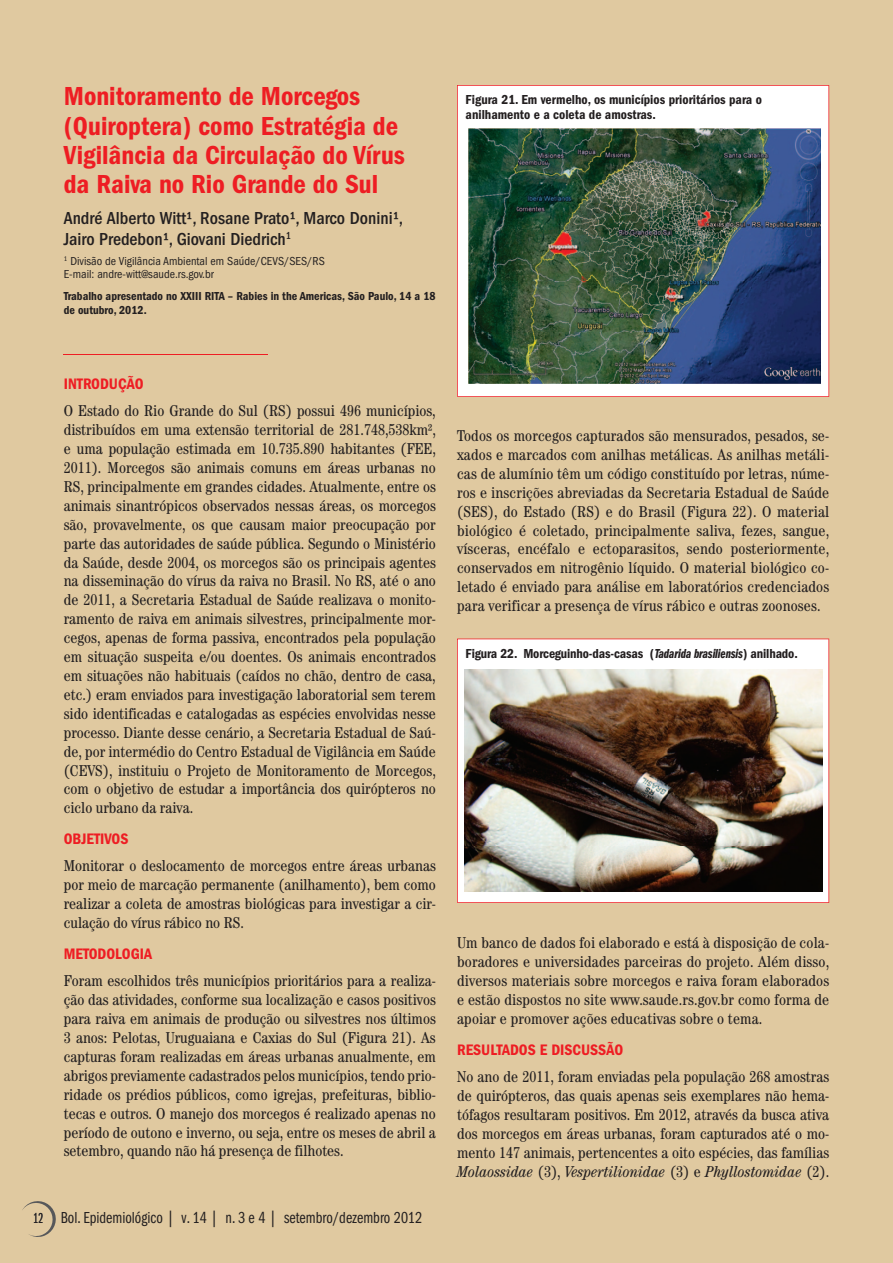
<style>
.page{position:relative;width:893px;height:1263px;background:#e0c9a0}
.page>*{position:absolute;margin:0;border:0;box-sizing:border-box;transform-origin:0 0}
.t1{font:600 condensed 27px/29.2px "Franklin Gothic LT";color:#ee1d23}
.t2{font:500 condensed 18px/21.6px "Franklin Gothic LT";color:#231f20}
.t3{font:16.5px "Franklin Gothic LT Book Cmpr";color:#231f20}
.t4{font:condensed 15.75px/18.9px "Century LT";color:#231f20;text-align:justify}
.t5{font:600 condensed 15.75px "Franklin Gothic LT";color:#ee1d23}
.t6{font:600 condensed 13.5px/15px "Franklin Gothic LT";color:#231f20}
.t7{font:condensed 12px/13.5px "Franklin Gothic LT";color:#231f20}
.t8{font:600 condensed 12px/13.5px "Franklin Gothic LT";color:#231f20}
.s1{font-family:"Franklin Gothic LT Book X Cmpr";font-size:15px;color:#57585a}
.s2{font-family:"Franklin Gothic LT Demi Cmpr Ital";font-weight:400;font-stretch:normal}
.s3{font-style:italic}
</style>
<div class="page">
<svg style="left:22px;top:1201px;width:34px;height:36px"></svg>
<hr style="left:64px;top:354px;width:204px;height:1px;background:#ee1d23">
<svg style="left:457px;top:85px;width:372px;height:312px;background:#f5ebed"></svg>
<img style="left:469px;top:128px;width:351px;height:255px">
<svg style="left:457px;top:639px;width:372px;height:264px;background:#faf0f0"></svg>
<img style="left:464px;top:670px;width:358px;height:221px">
<h1 class="t1" style="left:64px;top:82px;width:343px">Monitoramento de Morcegos (Quiroptera) como Estratégia de<br>Vigilância da Circulação do Vírus da Raiva no Rio Grande do Sul</h1>
<p class="t2" style="left:64px;top:207px;width:341px">André Alberto Witt¹, Rosane Prato¹, Marco Donini¹,<br>Jairo Predebon¹, Giovani Diedrich<sup>1</sup></p>
<p class="t7" style="left:64px;top:254px;width:263px"><sup>1</sup> Divisão de Vigilância Ambiental em Saúde/CEVS/SES/RS<br>E-mail: andre-witt@saude.rs.gov.br</p>
<p class="t8" style="left:64px;top:290px;width:373px">Trabalho apresentado no XXIII RITA – Rabies in the Americas, São Paulo, 14 a 18 de outubro, 2012.</p>
<p class="t6" style="left:466px;top:92px;width:298px">Figura 21. Em vermelho, os municípios prioritários para o anilhamento e a coleta de amostras.</p>
<p class="t5" style="left:64px;top:375px;width:81px">INTRODUÇÃO</p>
<p class="t4" style="left:64px;top:401px;width:374px">O Estado do Rio Grande do Sul (RS) possui 496 municípios, distribuídos em uma extensão territorial de 281.748,538km², e uma população estimada em 10.735.890 habitantes (FEE, 2011). Morcegos são animais comuns em áreas urbanas no RS, principalmente em grandes cidades. Atualmente, entre os animais sinantrópicos observados nessas áreas, os morcegos são, provavelmente, os que causam maior preocupação por parte das autoridades de saúde pública. Segundo o Ministério da Saúde, desde 2004, os morcegos são os principais agentes na disseminação do vírus da raiva no Brasil. No RS, até o ano de 2011, a Secretaria Estadual de Saúde realizava o monito&shy;ramento de raiva em animais silvestres, principalmente mor&shy;cegos, apenas de forma passiva, encontrados pela população em situação suspeita e/ou doentes. Os animais encontrados em situações não habituais (caídos no chão, dentro de casa, etc.) eram enviados para investigação laboratorial sem terem sido identificadas e catalogadas as espécies envolvidas nesse processo. Diante desse cenário, a Secretaria Estadual de Saú&shy;de, por intermédio do Centro Estadual de Vigilância em Saúde (CEVS), instituiu o Projeto de Monitoramento de Morcegos, com o objetivo de estudar a importância dos quirópteros no ciclo urbano da raiva.</p>
<p class="t5" style="left:64px;top:830px;width:66px">OBJETIVOS</p>
<p class="t4" style="left:64px;top:856px;width:374px">Monitorar o deslocamento de morcegos entre áreas urbanas por meio de marcação permanente (anilhamento), bem como realizar a coleta de amostras biológicas para investigar a cir&shy;culação do vírus rábico no RS.</p>
<p class="t5" style="left:64px;top:945px;width:90px">METODOLOGIA</p>
<p class="t4" style="left:64px;top:971px;width:374px">Foram escolhidos três municípios prioritários para a realiza&shy;ção das atividades, conforme sua localização e casos positivos para raiva em animais de produção ou silvestres nos últimos 3 anos: Pelotas, Uruguaiana e Caxias do Sul (Figura 21). As capturas foram realizadas em áreas urbanas anualmente, em abrigos previamente cadastrados pelos municípios, tendo prio&shy;ridade os prédios públicos, como igrejas, prefeituras, biblio&shy;tecas e outros. O manejo dos morcegos é realizado apenas no período de outono e inverno, ou seja, entre os meses de abril a setembro, quando não há presença de filhotes.</p>
<p class="t3" style="left:34px;top:1208px;width:390px"><span class="s1">12</span> Bol. Epidemiológico | v. 14 | n. 3 e 4 | setembro/dezembro 2012</p>
<p class="t4" style="left:457px;top:426px;width:374px">Todos os morcegos capturados são mensurados, pesados, se&shy;xados e marcados com anilhas metálicas. As anilhas metáli&shy;cas de alumínio têm um código constituído por letras, núme&shy;ros e inscrições abreviadas da Secretaria Estadual de Saúde (SES), do Estado (RS) e do Brasil (Figura 22). O material biológico é coletado, principalmente saliva, fezes, sangue, vísceras, encéfalo e ectoparasitos, sendo posteriormente, conservados em nitrogênio líquido. O material biológico co&shy;letado é enviado para análise em laboratórios credenciados para verificar a presença de vírus rábico e outras zoonoses.</p>
<p class="t6" style="left:466px;top:646px;width:334px">Figura 22. Morceguinho-das-casas (<span class="s2">Tadarida brasiliensis</span>) anilhado.</p>
<p class="t4" style="left:457px;top:933px;width:374px">Um banco de dados foi elaborado e está à disposição de cola&shy;boradores e universidades parceiras do projeto. Além disso, diversos materiais sobre morcegos e raiva foram elaborados e estão dispostos no site www.saude.rs.gov.br como forma de apoiar e promover ações educativas sobre o tema.</p>
<p class="t5" style="left:457px;top:1040px;width:168px">RESULTADOS E DISCUSSÃO</p>
<p class="t4" style="left:457px;top:1067px;width:374px">No ano de 2011, foram enviadas pela população 268 amostras de quirópteros, das quais apenas seis exemplares não hema&shy;tófagos resultaram positivos. Em 2012, através da busca ativa dos morcegos em áreas urbanas, foram capturados até o mo&shy;mento 147 animais, pertencentes a oito espécies, das famílias <span class="s3">Molaossidae</span> (3), <span class="s3">Vespertilionidae</span> (3) e <span class="s3">Phyllostomidae</span> (2).</p>
</div>
